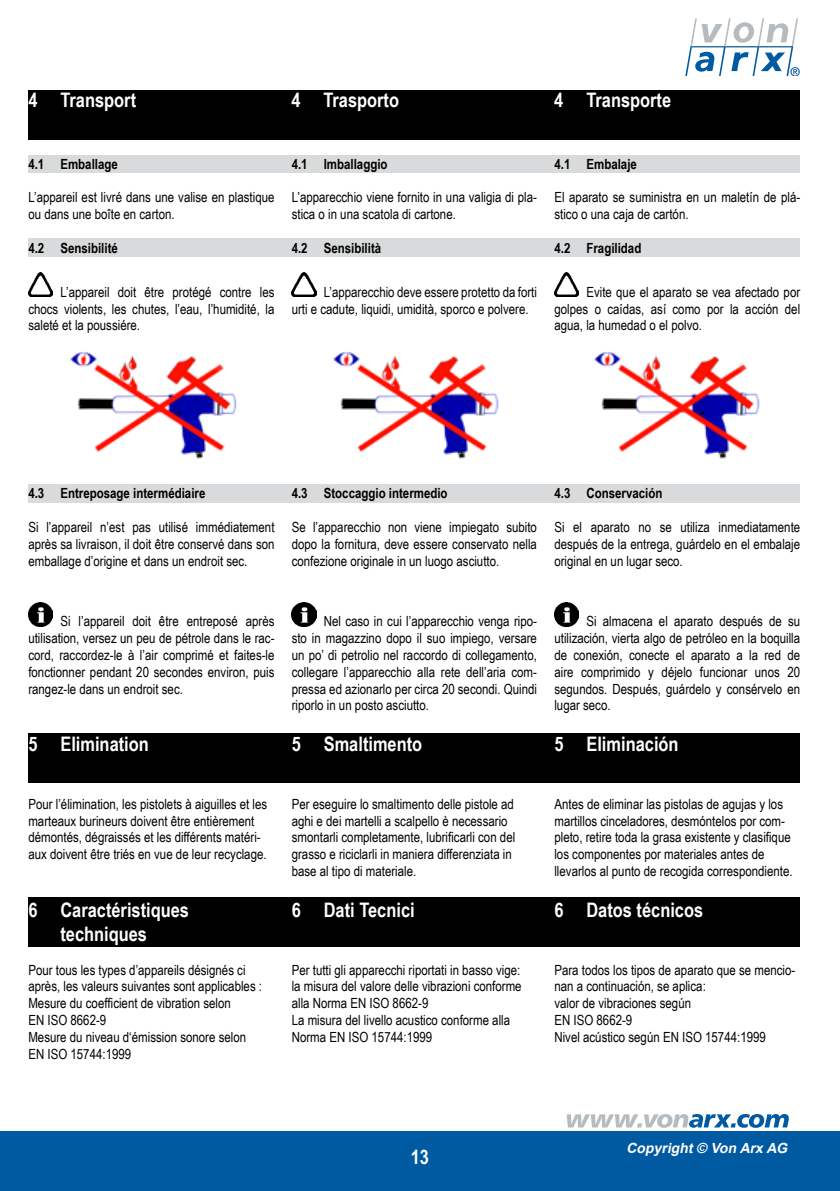
<style>
.page{position:relative;width:840px;height:1191px;background:#fff}
.page>*{position:absolute;margin:0;border:0;box-sizing:border-box;transform-origin:0 0}
.t1{font:700 20px/24px "Arial Narrow";color:#fff;text-align:center}
.t2{font:14px/16.8px "Arial Narrow";color:#000}
.t3{font:700 14px "Arial Narrow";color:#000}
.t4{font:italic 700 14px "Arial";color:#fff}
</style>
<div class="page">
<svg style="left:685px;top:18px;width:114px;height:58px"></svg>
<div style="left:0;top:1131px;width:839px;height:60px;background:#005aa1"></div>
<svg style="left:566px;top:1114px;width:222px;height:13px"></svg>
<div style="left:28px;top:91px;width:771px;height:49px;background:#000"></div>
<div style="left:28px;top:155px;width:771px;height:18px;background:#d9dadb"></div>
<div style="left:28px;top:733px;width:771px;height:49px;background:#000"></div>
<div style="left:28px;top:238px;width:771px;height:19px;background:#d9dadb"></div>
<div style="left:28px;top:484px;width:771px;height:18px;background:#d9dadb"></div>
<div style="left:28px;top:897px;width:771px;height:50px;background:#000"></div>
<img style="left:28px;top:272px;width:25px;height:25px">
<img style="left:28px;top:602px;width:25px;height:24px">
<img style="left:291px;top:272px;width:25px;height:25px">
<img style="left:291px;top:602px;width:25px;height:24px">
<img style="left:554px;top:272px;width:24px;height:25px">
<img style="left:554px;top:602px;width:24px;height:24px">
<img style="left:333px;top:352px;width:165px;height:107px">
<img style="left:70px;top:352px;width:166px;height:107px">
<img style="left:594px;top:352px;width:165px;height:107px">
<h1 class="t1" style="left:28px;top:87px;width:109px">4 Transport</h1>
<h1 class="t1" style="left:291px;top:87px;width:109px">4 Trasporto</h1>
<h1 class="t1" style="left:554px;top:87px;width:118px">4 Transporte</h1>
<p class="t3" style="left:28px;top:153px;width:91px">4.1 Emballage</p>
<p class="t2" style="left:28px;top:188px;width:247px">L’appareil est livré dans une valise en plastique ou dans une boîte en carton.</p>
<p class="t3" style="left:28px;top:237px;width:91px">4.2 Sensibilité</p>
<p class="t2" style="left:28px;top:283px;width:247px;text-align:justify;text-indent:32px">L’appareil doit être protégé contre les chocs violents, les chutes, l’eau, l’humidité, la saleté et la poussiére.</p>
<p class="t3" style="left:291px;top:153px;width:97px">4.1 Imballaggio</p>
<p class="t2" style="left:291px;top:188px;width:247px">L’apparecchio viene fornito in una valigia di pla&shy;stica o in una scatola di cartone.</p>
<p class="t3" style="left:291px;top:237px;width:91px">4.2 Sensibilità</p>
<p class="t2" style="left:291px;top:283px;width:247px;text-indent:32px">L’apparecchio deve essere protetto da forti urti e cadute, liquidi, umidità, sporco e polvere.</p>
<p class="t3" style="left:554px;top:153px;width:84px">4.1 Embalaje</p>
<p class="t2" style="left:554px;top:188px;width:247px">El aparato se suministra en un maletín de plá&shy;stico o una caja de cartón.</p>
<p class="t3" style="left:554px;top:237px;width:88px">4.2 Fragilidad</p>
<p class="t2" style="left:554px;top:283px;width:247px;text-align:justify;text-indent:32px">Evite que el aparato se vea afectado por golpes o caídas, así como por la acción del agua, la humedad o el polvo.</p>
<p class="t3" style="left:28px;top:483px;width:178px">4.3 Entreposage intermédiaire</p>
<p class="t2" style="left:28px;top:518px;width:247px;text-align:justify">Si l’appareil n’est pas utilisé immédiatement après sa livraison, il doit être conservé dans son emballage d’origine et dans un endroit sec.</p>
<p class="t3" style="left:291px;top:483px;width:157px">4.3 Stoccaggio intermedio</p>
<p class="t2" style="left:291px;top:518px;width:247px;text-align:justify">Se l’apparecchio non viene impiegato subito dopo la fornitura, deve essere conservato nella confezione originale in un luogo asciutto.</p>
<p class="t3" style="left:554px;top:483px;width:109px">4.3 Conservación</p>
<p class="t2" style="left:554px;top:518px;width:247px;text-align:justify">Si el aparato no se utiliza inmediatamente después de la entrega, guárdelo en el embalaje original en un lugar seco.</p>
<p class="t2" style="left:28px;top:612px;width:247px;text-align:justify;text-indent:32px">Si l’appareil doit être entreposé après utilisation, versez un peu de pétrole dans le rac&shy;cord, raccordez-le à l’air comprimé et faites-le fonctionner pendant 20 secondes environ, puis rangez-le dans un endroit sec.</p>
<h1 class="t1" style="left:28px;top:731px;width:122px">5 Elimination</h1>
<p class="t2" style="left:291px;top:612px;width:247px;text-align:justify;text-indent:32px">Nel caso in cui l’apparecchio venga ripo&shy;sto in magazzino dopo il suo impiego, versare un po’ di petrolio nel raccordo di collegamento, collegare l’apparecchio alla rete dell’aria com&shy;pressa ed azionarlo per circa 20 secondi. Quindi riporlo in un posto asciutto.</p>
<h1 class="t1" style="left:291px;top:731px;width:132px">5 Smaltimento</h1>
<p class="t2" style="left:554px;top:612px;width:247px;text-align:justify;text-indent:32px">Si almacena el aparato después de su utilización, vierta algo de petróleo en la boquilla de conexión, conecte el aparato a la red de aire comprimido y déjelo funcionar unos 20 segundos. Después, guárdelo y consérvelo en lugar seco.</p>
<h1 class="t1" style="left:554px;top:731px;width:126px">5 Eliminación</h1>
<p class="t2" style="left:28px;top:795px;width:240px">Pour l’élimination, les pistolets à aiguilles et les marteaux burineurs doivent être entièrement démontés, dégraissés et les différents matéri&shy;aux doivent être triés en vue de leur recyclage.</p>
<h1 class="t1" style="left:28px;top:897px;width:162px">6 Caractéristiques techniques</h1>
<p class="t2" style="left:28px;top:960px;width:235px">Pour tous les types d’appareils désignés ci après, les valeurs suivantes sont applicables :<br>Mesure du coefficient de vibration selon<br>EN ISO 8662-9<br>Mesure du niveau d‘émission sonore selon EN ISO 15744:1999</p>
<p class="t2" style="left:291px;top:795px;width:225px">Per eseguire lo smaltimento delle pistole ad aghi e dei martelli a scalpello è necessario smontarli completamente, lubrificarli con del grasso e riciclarli in maniera differenziata in base al tipo di materiale.</p>
<h1 class="t1" style="left:291px;top:897px;width:124px">6 Dati Tecnici</h1>
<p class="t2" style="left:291px;top:960px;width:231px">Per tutti gli apparecchi riportati in basso vige: la misura del valore delle vibrazioni conforme alla Norma EN ISO 8662-9<br>La misura del livello acustico conforme alla Norma EN ISO 15744:1999</p>
<p class="t2" style="left:554px;top:795px;width:240px">Antes de eliminar las pistolas de agujas y los martillos cinceladores, desmóntelos por com&shy;pleto, retire toda la grasa existente y clasifique los componentes por materiales antes de llevarlos al punto de recogida correspondiente.</p>
<h1 class="t1" style="left:554px;top:897px;width:150px">6 Datos técnicos</h1>
<p class="t2" style="left:554px;top:960px;width:242px">Para todos los tipos de aparato que se mencio&shy;nan a continuación, se aplica:<br>valor de vibraciones según<br>EN ISO 8662-9<br>Nivel acústico según EN ISO 15744:1999</p>
<h1 class="t1" style="left:410px;top:1144px;width:20px">13</h1>
<p class="t4" style="left:626px;top:1138px;width:166px">Copyright© Von Arx AG</p>
</div>
